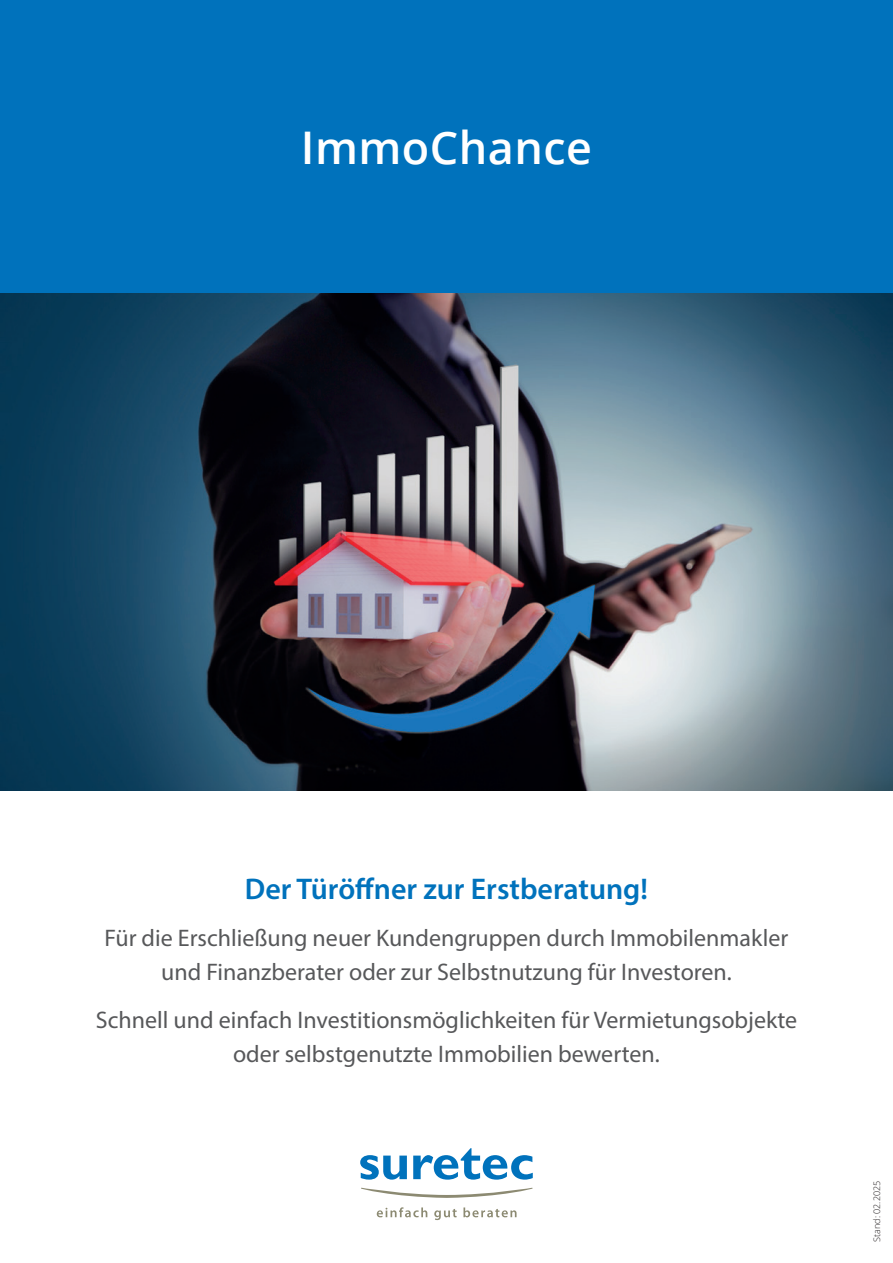
<style>
.page{position:relative;width:893px;height:1263px;background:#fff}
.page>*{position:absolute;margin:0;border:0;box-sizing:border-box;transform-origin:0 0}
.t1{font:600 45px "Open Sans";letter-spacing:.01em;color:#fff}
.t2{font:600 30px "Myriad Pro";color:#0072bc}
.t3{font:24px/34.5px "Myriad Pro";color:#57585a;text-align:center}
.t4{font:300 9px "Open Sans";color:#231f20}
</style>
<div class="page">
<div style="left:0;top:0;width:893px;height:293px;background:#0072bc"></div>
<svg style="left:377px;top:1207px;width:50px;height:10px"></svg>
<svg style="left:434px;top:1209px;width:23px;height:11px"></svg>
<svg style="left:463px;top:1207px;width:54px;height:10px"></svg>
<svg style="left:361px;top:1188px;width:172px;height:10px"></svg>
<svg style="left:360px;top:1155px;width:47px;height:24px"></svg>
<svg style="left:413px;top:1148px;width:120px;height:31px"></svg>
<img style="left:0;top:293px;width:893px;height:498px">
<h1 class="t1" style="left:301px;top:117px;width:293px">ImmoChance</h1>
<p class="t2" style="left:245px;top:869px;width:405px">Der Türöffner zur Erstberatung!</p>
<p class="t3" style="left:105px;top:920px;width:685px">Für die Erschließung neuer Kundengruppen durch Immobilenmakler und Finanzberater oder zur Selbstnutzung für Investoren.</p>
<p class="t3" style="left:96px;top:1002px;width:703px">Schnell und einfach Investitionsmöglichkeiten für Vermietungsobjekte oder selbstgenutzte Immobilien bewerten.</p>
<p class="t4" style="left:871px;top:1242px;width:62px;rotate:-90deg">Stand: 02.2025</p>
</div>
